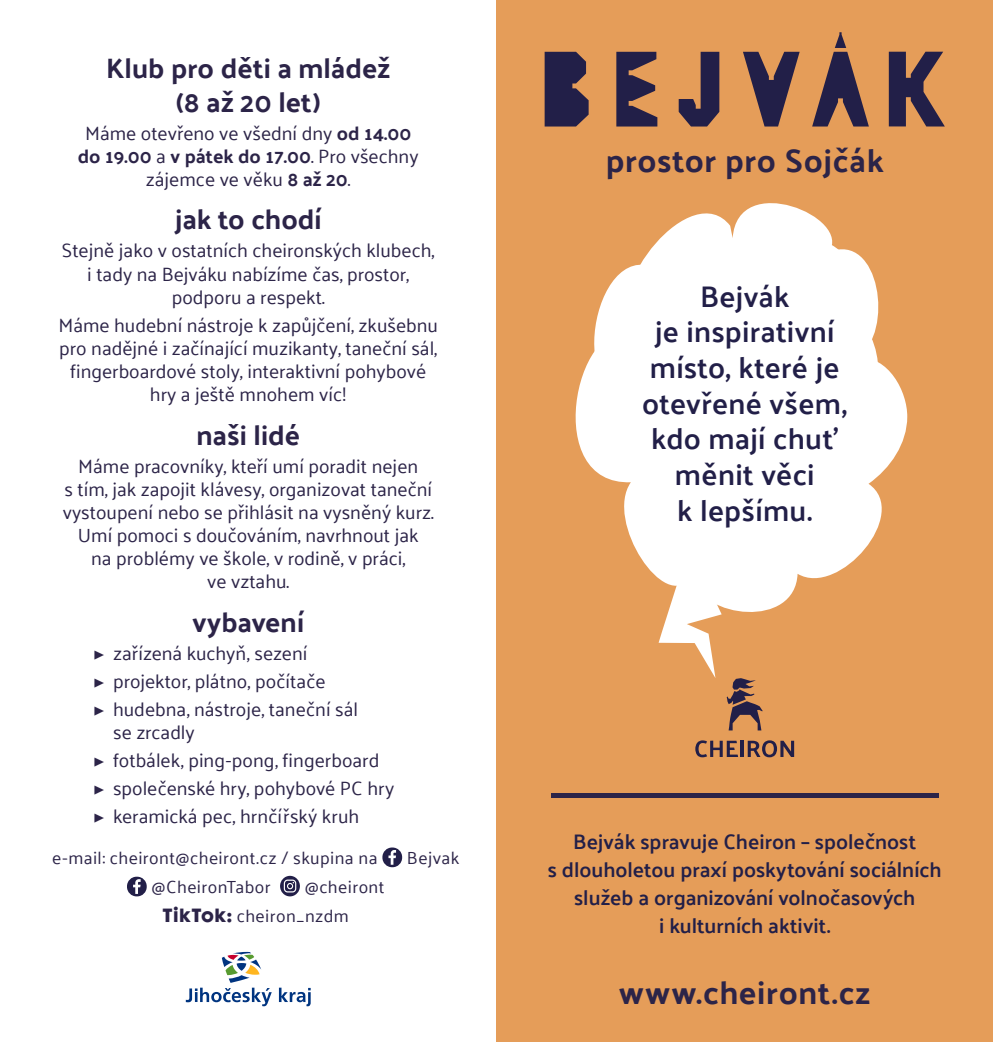
<style>
.page{position:relative;width:993px;height:1042px;background:#fff}
.page>*{position:absolute;margin:0;border:0;box-sizing:border-box;transform-origin:0 0}
.t1{font:700 32.38px "Palanquin";letter-spacing:.02em;color:#2c2448}
.t2{font:600 29.75px/35.7px "Palanquin";letter-spacing:.01em;color:#221f48;text-align:center}
.t3{font:700 28px/33.6px "Palanquin";color:#2c2448;text-align:center}
.t4{font:600 21px/28px "Palanquin";color:#221f48;text-align:center}
.t5{font:19.25px/23.1px "Palanquin";color:#2c2448;text-align:center}
.t6{font:17.5px/29.2px "Palanquin";letter-spacing:.025em;color:#2c2448}
.s1{font-weight:700}
.s2{font-family:"Minion Pro"}
.s3{font-family:"Futura Maxi CG Bold"}
</style>
<div class="page">
<div style="left:496px;top:0;width:496px;height:1042px;background:#e59d59"></div>
<svg style="left:743px;top:52px;width:56px;height:74px"></svg>
<svg style="left:544px;top:52px;width:44px;height:74px;background:#3a2e4a"></svg>
<svg style="left:616px;top:52px;width:41px;height:74px"></svg>
<svg style="left:678px;top:52px;width:41px;height:74px"></svg>
<svg style="left:888px;top:52px;width:56px;height:74px"></svg>
<svg style="left:812px;top:32px;width:56px;height:94px"></svg>
<svg style="left:575px;top:203px;width:333px;height:408px;fill:#fff"></svg>
<svg style="left:796px;top:231px;width:97px;height:210px"></svg>
<svg style="left:575px;top:239px;width:80px;height:173px"></svg>
<svg style="left:382px;top:847px;width:20px;height:20px"></svg>
<svg style="left:127px;top:876px;width:20px;height:20px"></svg>
<svg style="left:280px;top:876px;width:20px;height:20px"></svg>
<svg style="left:279px;top:987px;width:31px;height:19px"></svg>
<svg style="left:186px;top:951px;width:86px;height:55px"></svg>
<svg style="left:695px;top:740px;width:42px;height:17px"></svg>
<hr style="left:740px;top:741px;width:3px;height:16px;background:#221f48">
<svg style="left:747px;top:740px;width:46px;height:17px"></svg>
<svg style="left:658px;top:548px;width:104px;height:182px"></svg>
<div style="left:690px;top:286px;width:188px;height:254px;background:#fff"></div>
<div style="left:551px;top:792px;width:387px;height:5px;background:#2c2448"></div>
<h3 class="t3" style="left:106px;top:51px;width:285px">Klub pro děti a mládež (8 až 20 let)</h3>
<p class="t5" style="left:78px;top:121px;width:342px">Máme otevřeno ve všední dny <span class="s1">od 14.00 do 19.00</span> a <span class="s1">v pátek do 17.00</span>. Pro všechny zájemce ve věku <span class="s1">8 až 20</span>.</p>
<h3 class="t3" style="left:175px;top:203px;width:148px">jak to chodí</h3>
<p class="t5" style="left:62px;top:239px;width:374px">Stejně jako v ostatních cheironských klubech, i tady na Bejváku nabízíme čas, prostor, podporu a respekt.</p>
<p class="t5" style="left:58px;top:313px;width:381px">Máme hudební nástroje k zapůjčení, zkušebnu pro nadějné i začínající muzikanty, taneční sál, fingerboardové stoly, interaktivní pohybové hry a ještě mnohem víc!</p>
<h3 class="t3" style="left:196px;top:418px;width:105px">naši lidé</h3>
<p class="t5" style="left:63px;top:454px;width:372px">Máme pracovníky, kteří umí poradit nejen<br>s tím, jak zapojit klávesy, organizovat taneční vystoupení nebo se přihlásit na vysněný kurz.<br>Umí pomoci s doučováním, navrhnout jak<br>na problémy ve škole, v rodině, v práci,<br>ve vztahu.</p>
<h3 class="t3" style="left:192px;top:605px;width:113px">vybavení</h3>
<p class="t5" style="left:93px;top:639px;width:266px;line-height:28px;text-align:left"><span class="s2">▶</span> zařízená kuchyň, sezení<br><span class="s2">▶</span> projektor, plátno, počítače<br><span class="s2">▶</span> hudebna, nástroje, taneční sál</p>
<p class="t5" style="left:93px;top:718px;width:302px;line-height:28px;text-align:left;text-indent:20px">se zrcadly<br><span class="s2">▶</span> fotbálek, ping-pong, fingerboard <span class="s2">▶</span> společenské hry, pohybové PC hry <span class="s2">▶</span> keramická pec, hrnčířský kruh</p>
<p class="t6" style="left:52px;top:843px;width:327px">e-mail: cheiront@cheiront.cz / skupina na</p>
<p class="t6" style="left:407px;top:843px;width:54px">Bejvak</p>
<p class="t6" style="left:151px;top:872px;width:120px">@CheironTabor</p>
<p class="t6" style="left:163px;top:872px;width:223px;text-indent:142px">@cheiront<br><span class="s3">TikTok:</span> cheiron_nzdm</p>
<h1 class="t1" style="left:605px;top:142px;width:279px">prostor pro Sojčák</h1>
<h2 class="t2" style="left:642px;top:278px;width:206px">Bejvák<br>je inspirativní místo, které je otevřené všem, kdo mají chuť měnit věci<br>k lepšímu.</h2>
<p class="t4" style="left:547px;top:827px;width:395px">Bejvák spravuje Cheiron – společnost<br>s dlouholetou praxí poskytování sociálních služeb a organizování volnočasových<br>i kulturních aktivit.</p>
<h1 class="t1" style="left:619px;top:974px;width:252px">www.cheiront.cz</h1>
</div>
